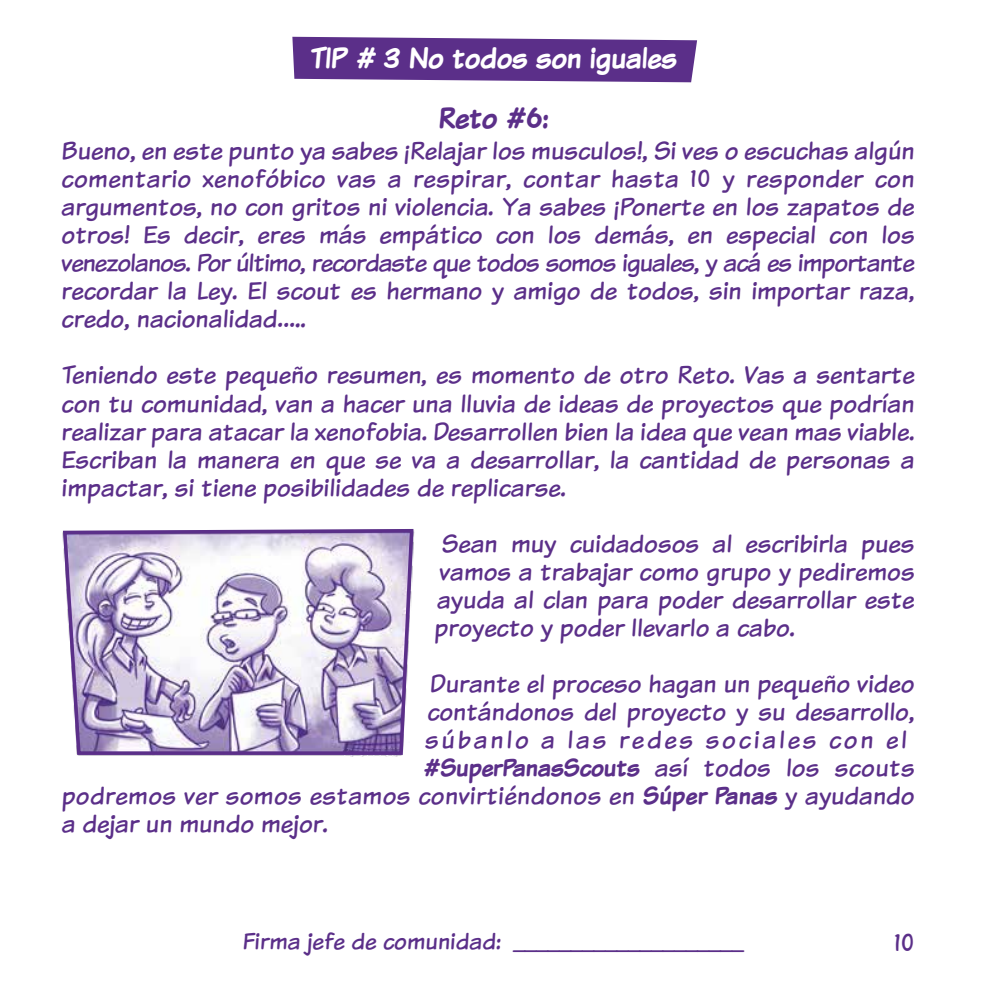
<style>
.page{position:relative;width:993px;height:993px;background:#fff}
.page>*{position:absolute;margin:0;border:0;box-sizing:border-box;transform-origin:0 0}
.t1{font:700 31.5px "Komika Text";color:#fff}
.t2{font:700 31.5px "Komika Text";color:#5b2f89}
.t3{font:26.25px/28px "Komika Text";color:#5b2f89;text-align:justify}
.t4{font:700 26.25px "Komika Text";color:#5b2f89}
.t5{font:26.25px "Komika Text";letter-spacing:.105em;color:#5b2f89}
.t6{font:24.5px "Komika Text";color:#5b2f89}
.s1{font-weight:400}
.s2{font-weight:700}
</style>
<div class="page">
<svg style="left:62px;top:529px;width:353px;height:227px"></svg>
<svg style="left:292px;top:37px;width:405px;height:45px;background:#673e91"></svg>
<p class="t1" style="left:309px;top:37px;width:368px">TIP # 3 No todos son iguales</p>
<p class="t2" style="left:437px;top:97px;width:111px">Reto #6:</p>
<p class="t3" style="left:61px;top:136px;width:854px">Bueno, en este punto ya sabes ¡Relajar los musculos!, Si ves o escuchas algún comentario xenofóbico vas a respirar, contar hasta 10 y responder con argumentos, no con gritos ni violencia. Ya sabes ¡Ponerte en los zapatos de otros! Es decir, eres más empático con los demás, en especial con los venezolanos. Por último, recordaste que todos somos iguales, y acá es importante recordar la Ley. El scout es hermano y amigo de todos, sin importar raza, credo, nacionalidad…..</p>
<p class="t3" style="left:61px;top:360px;width:854px">Teniendo este pequeño resumen, es momento de otro Reto. Vas a sentarte con tu comunidad, van a hacer una lluvia de ideas de proyectos que podrían realizar para atacar la xenofobia. Desarrollen bien la idea que vean mas viable.<br>Escriban la manera en que se va a desarrollar, la cantidad de personas a impactar, si tiene posibilidades de replicarse.</p>
<p class="t3" style="left:434px;top:528px;width:481px">Sean muy cuidadosos al escribirla pues vamos a trabajar como grupo y pediremos ayuda al clan para poder desarrollar este proyecto y poder llevarlo a cabo.</p>
<p class="t3" style="left:429px;top:668px;width:486px">Durante el proceso hagan un pequeño video</p>
<p class="t3" style="left:427px;top:696px;width:488px">contándonos del proyecto y su desarrollo,</p>
<p class="t5" style="left:424px;top:722px;width:483px">súbanlo a las redes sociales con el</p>
<p class="t4" style="left:422px;top:750px;width:493px">#SuperPanasScouts <span class="s1">así todos los scouts</span></p>
<p class="t3" style="left:61px;top:780px;width:854px">podremos ver somos estamos convirtiéndonos en <span class="s2">Súper Panas</span> y ayudando</p>
<p class="t3" style="left:61px;top:808px;width:267px">a dejar un mundo mejor.</p>
<p class="t6" style="left:242px;top:924px;width:502px">Firma jefe de comunidad: ____________________</p>
<p class="t3" style="left:894px;top:927px;width:21px">10</p>
</div>
